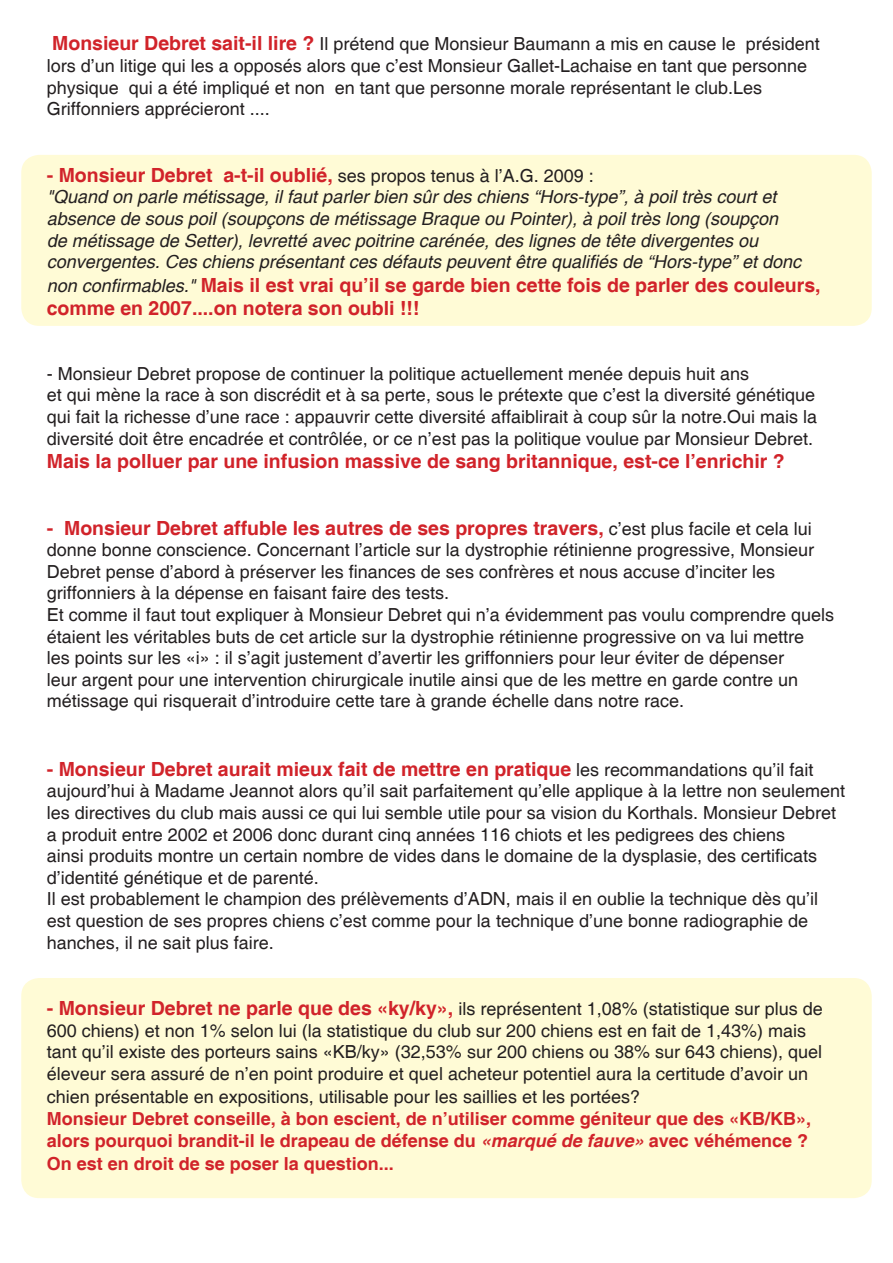
<style>
.page{position:relative;width:893px;height:1263px;background:#fff}
.page>*{position:absolute;margin:0;border:0;box-sizing:border-box;transform-origin:0 0}
.t1{font:700 19.5px/23.4px "Helvetica";color:#d1232a}
.t2{font:18px/21.6px "Helvetica";color:#231f20}
.t3{font:italic 18px/21.6px "Helvetica";color:#231f20}
.t4{font:700 18px/21.6px "Helvetica";color:#d1232a}
.s1{font-weight:700;font-size:19.5px;color:#d1232a}
.s2{font-weight:400;font-size:18px;color:#231f20}
.s3{font-weight:400;font-style:italic;font-size:18px;color:#231f20}
.s4{font-style:italic}
</style>
<div class="page">
<div style="left:21px;top:978px;width:851px;height:220px;background:#fffbd6;border-radius:18px"></div>
<div style="left:21px;top:155px;width:851px;height:171px;background:#fffbd6;border-radius:18px"></div>
<p class="t2" style="left:47px;top:34px;width:774px;text-indent:5px"><span class="s1">Monsieur Debret sait-il lire ?</span> Il prétend que Monsieur Baumann a mis en cause le président lors d’un litige qui les a opposés alors que c’est Monsieur Gallet-Lachaise en tant que personne physique qui a été impliqué et non en tant que personne morale représentant le club.Les Griffonniers apprécieront ....</p>
<p class="t1" style="left:47px;top:164px;width:549px">- Monsieur Debret a-t-il oublié, <span class="s2">ses propos tenus à l’A.G. 2009 :</span></p>
<p class="t3" style="left:47px;top:187px;width:756px">"Quand on parle métissage, il faut parler bien sûr des chiens “Hors-type”, à poil très court et absence de sous poil (soupçons de métissage Braque ou Pointer), à poil très long (soupçon de métissage de Setter), levretté avec poitrine carénée, des lignes de tête divergentes ou convergentes. Ces chiens présentant ces défauts peuvent être qualifiés de “Hors-type” et donc</p>
<p class="t1" style="left:47px;top:274px;width:775px"><span class="s3">non confirmables."</span> Mais il est vrai qu’il se garde bien cette fois de parler des couleurs, comme en 2007....on notera son oubli !!!</p>
<p class="t2" style="left:47px;top:363px;width:704px">- Monsieur Debret propose de continuer la politique actuellement menée depuis huit ans</p>
<p class="t2" style="left:47px;top:385px;width:772px;text-align:justify">et qui mène la race à son discrédit et à sa perte, sous le prétexte que c’est la diversité génétique qui fait la richesse d’une race : appauvrir cette diversité affaiblirait à coup sûr la notre.Oui mais la diversité doit être encadrée et contrôlée, or ce n’est pas la politique voulue par Monsieur Debret.</p>
<p class="t1" style="left:47px;top:450px;width:739px">Mais la polluer par une infusion massive de sang britannique, est-ce l’enrichir ?</p>
<p class="t1" style="left:47px;top:517px;width:767px">- Monsieur Debret affuble les autres de ses propres travers, <span class="s2">c’est plus facile et cela lui</span></p>
<p class="t2" style="left:47px;top:540px;width:769px">donne bonne conscience. Concernant l’article sur la dystrophie rétinienne progressive, Monsieur<br>Debret pense d’abord à préserver les finances de ses confrères et nous accuse d’inciter les griffonniers à la dépense en faisant faire des tests.</p>
<p class="t2" style="left:47px;top:604px;width:789px">Et comme il faut tout expliquer à Monsieur Debret qui n’a évidemment pas voulu comprendre quels étaient les véritables buts de cet article sur la dystrophie rétinienne progressive on va lui mettre<br>les points sur les «i» : il s’agit justement d’avertir les griffonniers pour leur éviter de dépenser<br>leur argent pour une intervention chirurgicale inutile ainsi que de les mettre en garde contre un métissage qui risquerait d’introduire cette tare à grande échelle dans notre race.</p>
<p class="t1" style="left:47px;top:758px;width:768px">- Monsieur Debret aurait mieux fait de mettre en pratique <span class="s2">les recommandations qu’il fait</span></p>
<p class="t2" style="left:47px;top:781px;width:800px">aujourd’hui à Madame Jeannot alors qu’il sait parfaitement qu’elle applique à la lettre non seulement les directives du club mais aussi ce qui lui semble utile pour sa vision du Korthals. Monsieur Debret a produit entre 2002 et 2006 donc durant cinq années 116 chiots et les pedigrees des chiens<br>ainsi produits montre un certain nombre de vides dans le domaine de la dysplasie, des certificats d’identité génétique et de parenté.</p>
<p class="t2" style="left:47px;top:889px;width:773px">Il est probablement le champion des prélèvements d’ADN, mais il en oublie la technique dès qu’il est question de ses propres chiens c’est comme pour la technique d’une bonne radiographie de hanches, il ne sait plus faire.</p>
<p class="t2" style="left:47px;top:999px;width:777px"><span class="s1">- Monsieur Debret ne parle que des «ky/ky»,</span> ils représentent 1,08% (statistique sur plus de 600 chiens) et non 1% selon lui (la statistique du club sur 200 chiens est en fait de 1,43%) mais tant qu’il existe des porteurs sains «KB/ky» (32,53% sur 200 chiens ou 38% sur 643 chiens), quel éleveur sera assuré de n’en point produire et quel acheteur potentiel aura la certitude d’avoir un</p>
<p class="t2" style="left:47px;top:1087px;width:595px">chien présentable en expositions, utilisable pour les saillies et les portées?</p>
<p class="t4" style="left:47px;top:1109px;width:766px">Monsieur Debret conseille, à bon escient, de n’utiliser comme géniteur que des «KB/KB», alors pourquoi brandit-il le drapeau de défense du <span class="s4">«marqué de fauve»</span> avec véhémence ?</p>
<p class="t4" style="left:47px;top:1154px;width:349px">On est en droit de se poser la question...</p>
</div>
